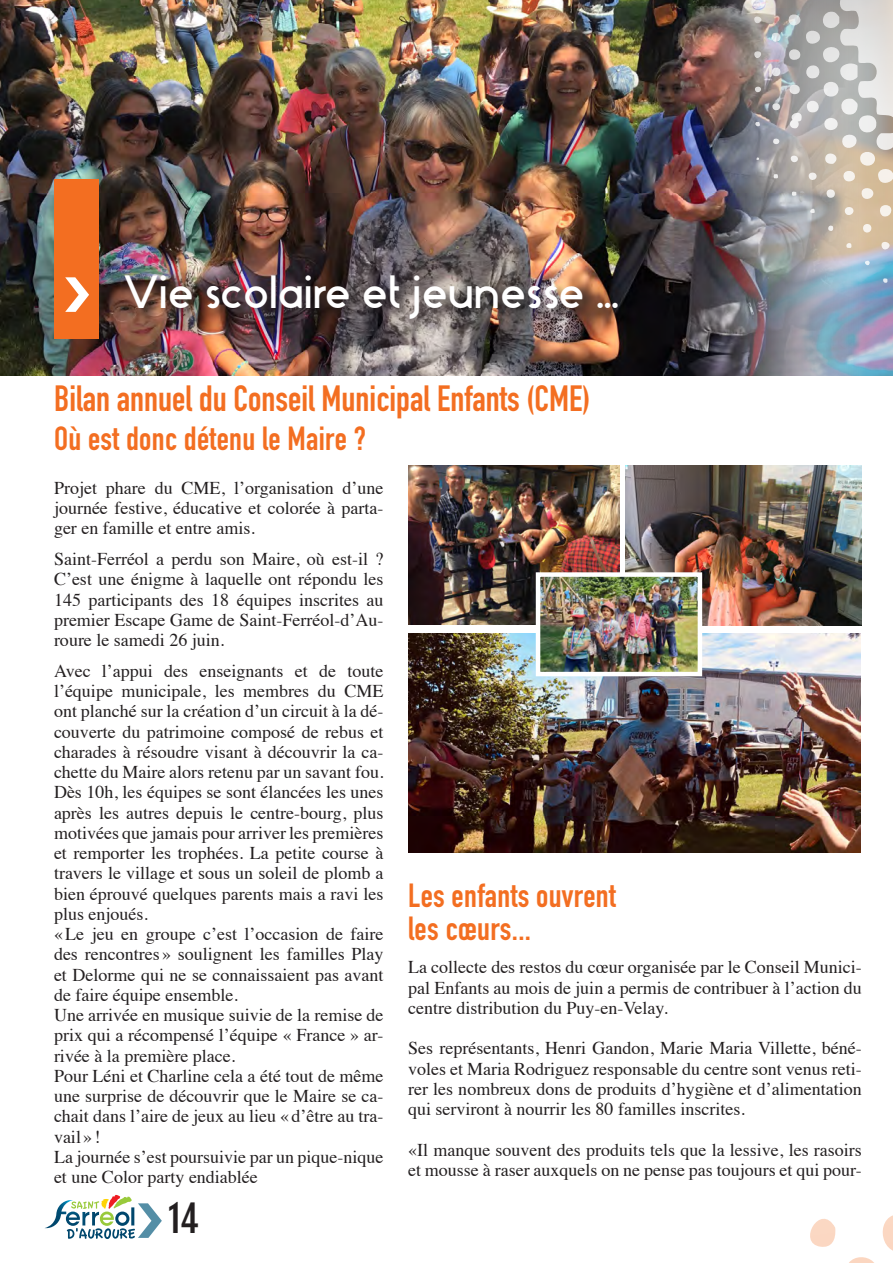
<style>
.page{position:relative;width:893px;height:1263px;background:#fff}
.page>*{position:absolute;margin:0;border:0;box-sizing:border-box;transform-origin:0 0}
.t1{font:54px "Omega Flight";color:#548ea6}
.t2{font:54px "Omega Flight";color:#fff}
.t3{font:43.5px "Stark";color:#fff}
.t4{font:700 condensed 43.5px "DIN Neuzeit Grotesk";color:#231f20}
.t5{font:700 36px "DIN Condensed";color:#f36e21}
.t6{font:700 33px "DIN Condensed";letter-spacing:.01em;color:#f36e21}
.t7{font:18px/20.2px "Times";color:#231f20;text-align:justify}
</style>
<div class="page">
<svg style="left:810px;top:1215px;width:83px;height:48px"></svg>
<img style="left:0;top:0;width:726px;height:375px">
<svg style="left:45px;top:1194px;width:90px;height:45px"></svg>
<div style="left:124px;top:273px;width:508px;height:59px;background:#231f20;opacity:.75"></div>
<div style="left:55px;top:179px;width:44px;height:159px;background:#f36e21"></div>
<img style="left:408px;top:465px;width:212px;height:159px">
<img style="left:625px;top:465px;width:237px;height:160px">
<img style="left:408px;top:633px;width:453px;height:220px">
<img style="left:541px;top:577px;width:156px;height:94px">
<div style="left:536px;top:572px;width:166px;height:104px;border:4px solid #fff"></div>
<img style="left:726px;top:0;width:167px;height:375px">
<svg style="left:845px;top:242px;width:7px;height:6px"></svg>
<svg style="left:860px;top:261px;width:10px;height:9px"></svg>
<svg style="left:879px;top:240px;width:11px;height:12px"></svg>
<svg style="left:882px;top:278px;width:6px;height:6px"></svg>
<svg style="left:750px;top:0;width:143px;height:233px;background:#bab6b1"></svg>
<p class="t2" style="left:64px;top:266px;width:29px">&gt;</p>
<p class="t3" style="left:123px;top:258px;width:499px">Vie scolaire et jeunesse ...</p>
<p class="t5" style="left:54px;top:374px;width:538px">Bilan annuel du Conseil Municipal Enfants (CME)</p>
<p class="t6" style="left:54px;top:416px;width:313px">Où est donc détenu le Maire ?</p>
<p class="t7" style="left:54px;top:476px;width:331px">Projet phare du CME, l’organisation d’une journée festive, éducative et colorée à parta&shy;ger en famille et entre amis.</p>
<p class="t7" style="left:54px;top:547px;width:331px">Saint-Ferréol a perdu son Maire, où est-il ?<br>C’est une énigme à laquelle ont répondu les 145 participants des 18 équipes inscrites au premier Escape Game de Saint-Ferréol-d’Au&shy;roure le samedi 26 juin.</p>
<p class="t7" style="left:54px;top:659px;width:331px">Avec l’appui des enseignants et de toute l’équipe municipale, les membres du CME ont planché sur la création d’un circuit à la dé&shy;couverte du patrimoine composé de rebus et charades à résoudre visant à découvrir la ca&shy;chette du Maire alors retenu par un savant fou.</p>
<p class="t7" style="left:54px;top:780px;width:331px">Dès 10h, les équipes se sont élancées les unes après les autres depuis le centre-bourg, plus motivées que jamais pour arriver les premières et remporter les trophées. La petite course à travers le village et sous un soleil de plomb a bien éprouvé quelques parents mais a ravi les plus enjoués.</p>
<p class="t7" style="left:54px;top:922px;width:331px">«Le jeu en groupe c’est l’occasion de faire des rencontres» soulignent les familles Play et Delorme qui ne se connaissaient pas avant de faire équipe ensemble.</p>
<p class="t7" style="left:54px;top:1003px;width:331px">Une arrivée en musique suivie de la remise de prix qui a récompensé l’équipe « France » ar&shy;rivée à la première place.</p>
<p class="t7" style="left:54px;top:1064px;width:331px">Pour Léni et Charline cela a été tout de même une surprise de découvrir que le Maire se ca&shy;chait dans l’aire de jeux au lieu «d’être au tra&shy;vail»!</p>
<p class="t7" style="left:54px;top:1145px;width:331px">La journée s’est poursuivie par un pique-nique et une Color party endiablée</p>
<p class="t1" style="left:136px;top:1192px;width:29px">&gt;</p>
<p class="t4" style="left:168px;top:1192px;width:32px">14</p>
<p class="t6" style="left:408px;top:873px;width:209px">Les enfants ouvrent</p>
<p class="t6" style="left:408px;top:906px;width:124px">les cœurs...</p>
<p class="t7" style="left:408px;top:956px;width:455px">La collecte des restos du cœur organisée par le Conseil Munici&shy;pal Enfants au mois de juin a permis de contribuer à l’action du centre distribution du Puy-en-Velay.</p>
<p class="t7" style="left:408px;top:1037px;width:455px">Ses représentants, Henri Gandon, Marie Maria Villette, béné&shy;voles et Maria Rodriguez responsable du centre sont venus reti&shy;rer les nombreux dons de produits d’hygiène et d’alimentation qui serviront à nourrir les 80 familles inscrites.</p>
<p class="t7" style="left:408px;top:1138px;width:455px">«Il manque souvent des produits tels que la lessive, les rasoirs et mousse à raser auxquels on ne pense pas toujours et qui pour-</p>
</div>
